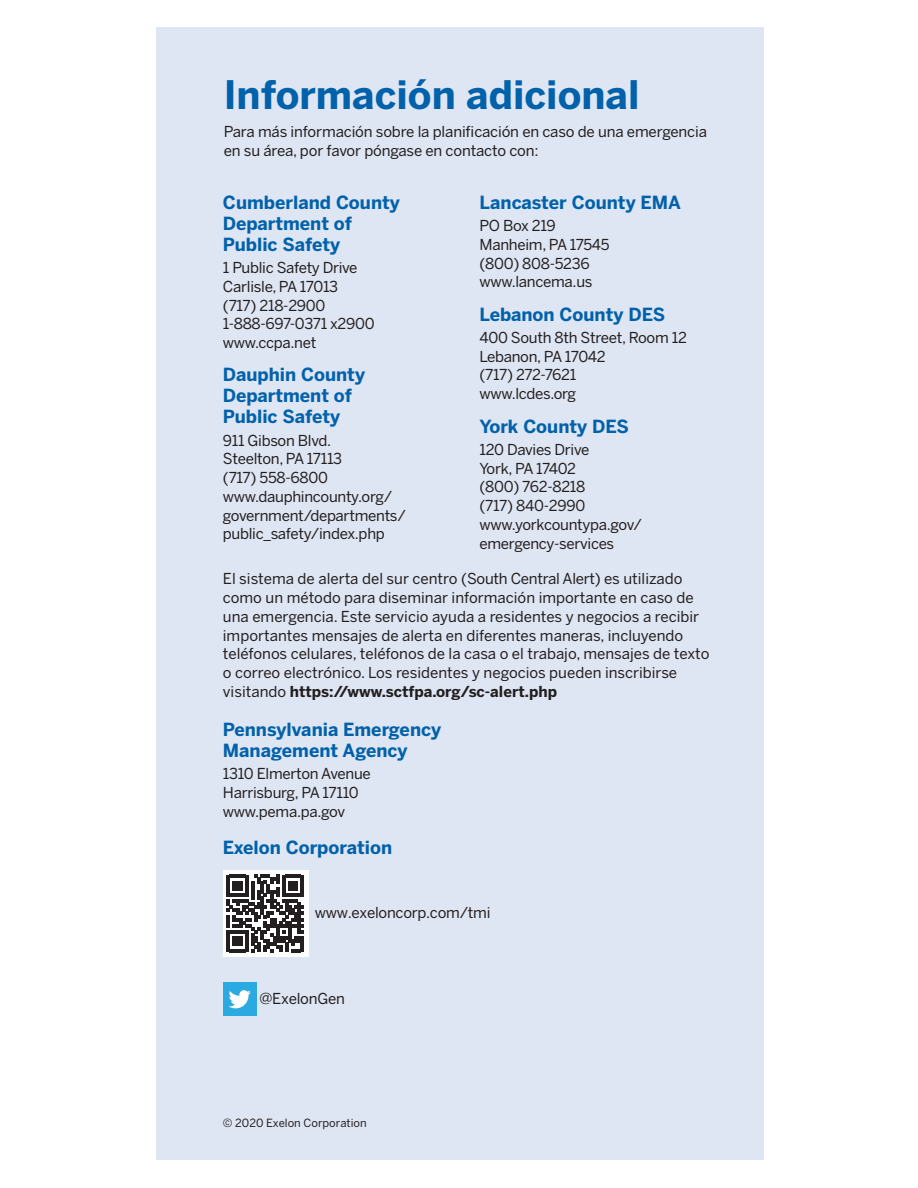
<style>
.page{position:relative;width:918px;height:1188px;background:#fff}
.page>*{position:absolute;margin:0;border:0;box-sizing:border-box;transform-origin:0 0}
.t1{font:700 39px "Benton Sans";color:#0161aa}
.t2{font:700 18px/21px "Benton Sans";color:#0161aa}
.t3{font:15px/18.8px "Benton Sans";letter-spacing:-.02em;color:#231f20}
.t4{font:15px/18.8px "Benton Sans";color:#231f20}
.t5{font:11.25px "Benton Sans";color:#231f20}
.s1{font-weight:700}
</style>
<div class="page">
<div style="left:156px;top:28px;width:608px;height:1132px;background:#dfe6f3"></div>
<div style="left:223px;top:983px;width:33px;height:33px;background:#2aaae1"></div>
<svg style="left:228px;top:990px;width:23px;height:18px"></svg>
<div style="left:223px;top:870px;width:86px;height:87px;background:#fff"></div>
<svg style="left:227px;top:875px;width:77px;height:77px"></svg>
<h1 class="t1" style="left:224px;top:70px;width:417px">Información adicional</h1>
<p class="t3" style="left:224px;top:123px;width:485px">Para más información sobre la planificación en caso de una emergencia en su área, por favor póngase en contacto con:</p>
<p class="t2" style="left:223px;top:192px;width:179px">Cumberland County<br>Department of<br>Public Safety</p>
<p class="t3" style="left:223px;top:258px;width:153px">1 Public Safety Drive<br>Carlisle, PA 17013 (717) 218-2900<br>1-888-697-0371 x2900 www.ccpa.net</p>
<p class="t2" style="left:223px;top:365px;width:144px">Dauphin County<br>Department of<br>Public Safety</p>
<p class="t3" style="left:223px;top:431px;width:184px">911 Gibson Blvd.<br>Steelton, PA 17113<br>(717) 558-6800 www.dauphincounty.org/ government/departments/ public_safety/index.php</p>
<p class="t2" style="left:479px;top:192px;width:203px">Lancaster County EMA</p>
<p class="t3" style="left:479px;top:216px;width:132px">PO Box 219<br>Manheim, PA 17545 (800) 808-5236 www.lancema.us</p>
<p class="t2" style="left:479px;top:304px;width:187px">Lebanon County DES</p>
<p class="t3" style="left:479px;top:328px;width:209px">400 South 8th Street, Room 12<br>Lebanon, PA 17042<br>(717) 272-7621<br>www.lcdes.org</p>
<p class="t2" style="left:479px;top:416px;width:151px">York County DES</p>
<p class="t3" style="left:479px;top:440px;width:164px">120 Davies Drive<br>York, PA 17402<br>(800) 762-8218<br>(717) 840-2990 www.yorkcountypa.gov/ emergency-services</p>
<p class="t4" style="left:223px;top:570px;width:488px">El sistema de alerta del sur centro (South Central Alert) es utilizado como un método para diseminar información importante en caso de una emergencia. Este servicio ayuda a residentes y negocios a recibir importantes mensajes de alerta en diferentes maneras, incluyendo teléfonos celulares, teléfonos de la casa o el trabajo, mensajes de texto o correo electrónico. Los residentes y negocios pueden inscribirse visitando <span class="s1">https://www.sctfpa.org/sc-alert.php</span></p>
<p class="t2" style="left:223px;top:719px;width:220px">Pennsylvania Emergency<br>Management Agency</p>
<p class="t3" style="left:223px;top:765px;width:150px">1310 Elmerton Avenue<br>Harrisburg, PA 17110 www.pema.pa.gov</p>
<p class="t2" style="left:223px;top:838px;width:171px">Exelon Corporation</p>
<p class="t3" style="left:315px;top:903px;width:177px">www.exeloncorp.com/tmi</p>
<p class="t3" style="left:259px;top:989px;width:87px">@ExelonGen</p>
<p class="t5" style="left:223px;top:1116px;width:145px">© 2020 Exelon Corporation</p>
</div>
